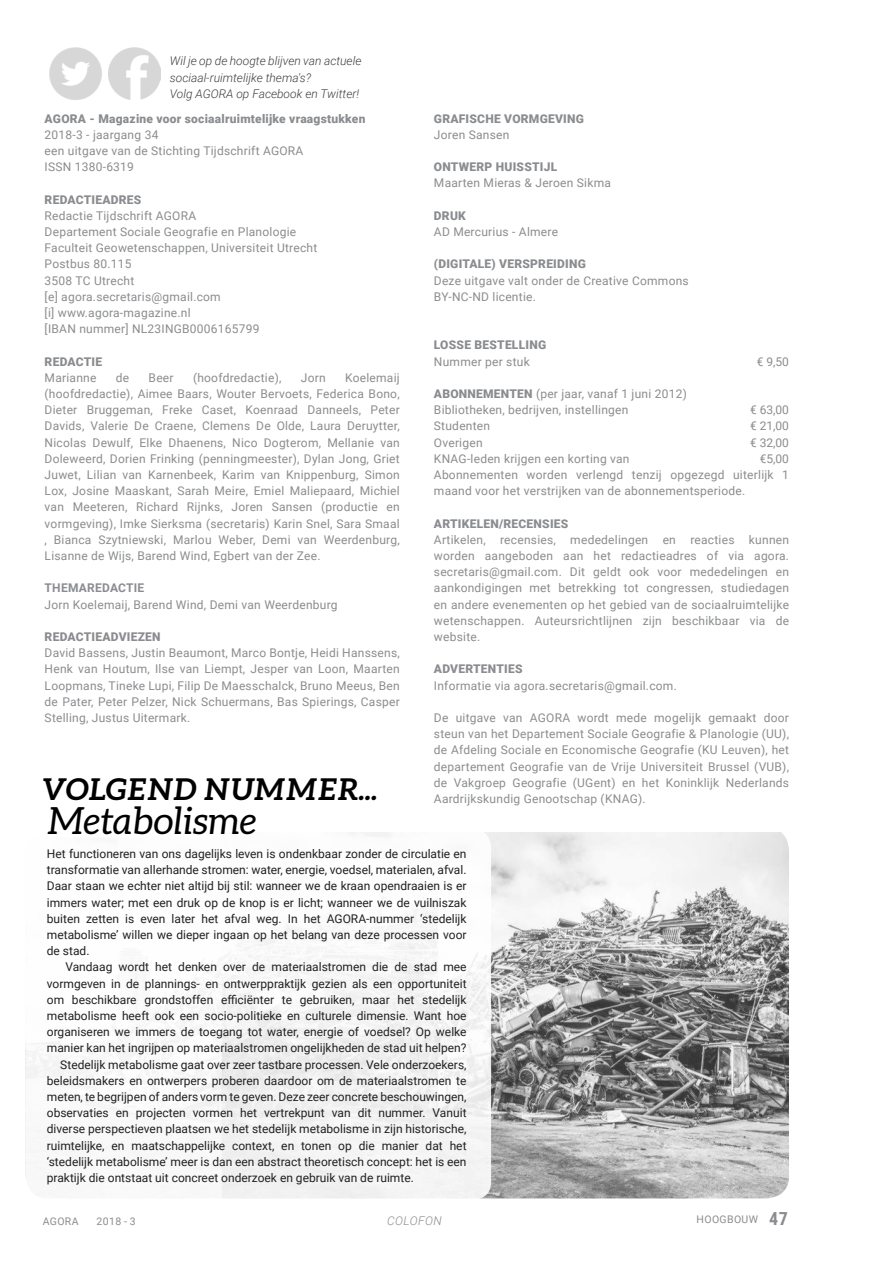
<style>
.page{position:relative;width:893px;height:1263px;background:#fff}
.page>*{position:absolute;margin:0;border:0;box-sizing:border-box;transform-origin:0 0}
.t1{font:italic 37.5px "Aleo";color:#000001}
.t2{font:italic 700 30px "Aleo";color:#000001}
.t3{font:12px/16.2px "Roboto";letter-spacing:.02em;color:#8a8c8f}
.t4{font:12px/16.2px "Roboto";color:#231f20;text-align:justify}
.t5{font:900 12px "Roboto";letter-spacing:.02em;color:#8a8c8f}
.t6{font:italic 300 12px/16.2px "Roboto";color:#3e3e3f}
.t7{font:12px/16.2px "Roboto";color:#8a8c8f;text-align:right}
.t8{font:700 12px "Roboto";letter-spacing:.02em;color:#8a8c8f}
.t9{font:italic 300 12px "Roboto";letter-spacing:.035em;color:#8a8c8f}
.t10{font:10.5px "Roboto";letter-spacing:.035em;color:#8a8c8f}
.s1{font-weight:900}
.s2{font-family:"Roboto Condensed";font-weight:700;font-size:18px}
</style>
<div class="page">
<img style="left:482px;top:832px;width:307px;height:366px">
<div style="left:26px;top:829px;width:465px;height:371px;background:#fff;border-radius:18px"></div>
<img style="left:49px;top:47px;width:53px;height:53px">
<img style="left:108px;top:47px;width:52px;height:52px">
<p class="t6" style="left:170px;top:53px;width:193px">Wil je op de hoogte blijven van actuele sociaal-ruimtelijke thema's?<br>Volg AGORA op Facebook en Twitter!</p>
<p class="t5" style="left:45px;top:110px;width:322px">AGORA - Magazine voor sociaalruimtelijke vraagstukken</p>
<p class="t3" style="left:45px;top:126px;width:260px">2018-3 - jaargang 34<br>een uitgave van de Stichting Tijdschrift AGORA<br>ISSN 1380-6319</p>
<p class="t5" style="left:45px;top:191px;width:98px">REDACTIEADRES</p>
<p class="t3" style="left:45px;top:207px;width:274px">Redactie Tijdschrift AGORA<br>Departement Sociale Geografie en Planologie<br>Faculteit Geowetenschappen, Universiteit Utrecht<br>Postbus 80.115<br>3508 TC Utrecht<br>[e] agora.secretaris@gmail.com<br>[i] www.agora-magazine.nl<br>[IBAN nummer] NL23INGB0006165799</p>
<p class="t5" style="left:45px;top:353px;width:59px">REDACTIE</p>
<p class="t3" style="left:45px;top:369px;width:53px">Marianne</p>
<p class="t3" style="left:116px;top:369px;width:15px">de</p>
<p class="t3" style="left:149px;top:369px;width:26px">Beer</p>
<p class="t3" style="left:193px;top:369px;width:90px">(hoofdredactie),</p>
<p class="t3" style="left:301px;top:369px;width:26px">Jorn</p>
<p class="t3" style="left:45px;top:369px;width:357px;text-align:justify;text-indent:300px">Koelemaij (hoofdredactie), Aimee Baars, Wouter Bervoets, Federica Bono, Dieter Bruggeman, Freke Caset, Koenraad Danneels, Peter Davids, Valerie De Craene, Clemens De Olde, Laura Deruytter, Nicolas Dewulf, Elke Dhaenens, Nico Dogterom, Mellanie van Doleweerd, Dorien Frinking (penningmeester), Dylan Jong, Griet Juwet, Lilian van Karnenbeek, Karim van Knippenburg, Simon Lox, Josine Maaskant, Sarah Meire, Emiel Maliepaard, Michiel van Meeteren, Richard Rijnks, Joren Sansen (productie en vormgeving), Imke Sierksma (secretaris) Karin Snel, Sara Smaal , Bianca Szytniewski, Marlou Weber, Demi van Weerdenburg, Lisanne de Wijs, Barend Wind, Egbert van der Zee.</p>
<p class="t8" style="left:45px;top:580px;width:101px">THEMAREDACTIE</p>
<p class="t3" style="left:45px;top:596px;width:294px">Jorn Koelemaij, Barend Wind, Demi van Weerdenburg</p>
<p class="t5" style="left:45px;top:628px;width:117px">REDACTIEADVIEZEN</p>
<p class="t3" style="left:45px;top:644px;width:357px;text-align:justify">David Bassens, Justin Beaumont, Marco Bontje, Heidi Hanssens, Henk van Houtum, Ilse van Liempt, Jesper van Loon, Maarten Loopmans, Tineke Lupi, Filip De Maesschalck, Bruno Meeus, Ben de Pater, Peter Pelzer, Nick Schuermans, Bas Spierings, Casper Stelling, Justus Uitermark.</p>
<h2 class="t2" style="left:43px;top:772px;width:336px">VOLGEND NUMMER...</h2>
<h1 class="t1" style="left:48px;top:800px;width:210px">Metabolisme</h1>
<p class="t5" style="left:434px;top:110px;width:151px">GRAFISCHE VORMGEVING</p>
<p class="t3" style="left:434px;top:126px;width:77px">Joren Sansen</p>
<p class="t5" style="left:434px;top:158px;width:125px">ONTWERP HUISSTIJL</p>
<p class="t3" style="left:434px;top:174px;width:179px">Maarten Mieras &amp; Jeroen Sikma</p>
<p class="t5" style="left:434px;top:207px;width:33px">DRUK</p>
<p class="t3" style="left:434px;top:223px;width:126px">AD Mercurius - Almere</p>
<p class="t5" style="left:434px;top:256px;width:153px">(DIGITALE) VERSPREIDING</p>
<p class="t3" style="left:434px;top:272px;width:256px">Deze uitgave valt onder de Creative Commons<br>BY-NC-ND licentie.</p>
<p class="t5" style="left:434px;top:337px;width:114px">LOSSE BESTELLING</p>
<p class="t3" style="left:434px;top:353px;width:97px">Nummer per stuk</p>
<p class="t3" style="left:434px;top:385px;width:357px"><span class="s1">ABONNEMENTEN</span> (per jaar, vanaf 1 juni 2012)<br>Bibliotheken, bedrijven, instellingen<br>Studenten<br>Overigen<br>KNAG-leden krijgen een korting van<br>Abonnementen worden verlengd tenzij opgezegd uiterlijk 1 maand voor het verstrijken van de abonnementsperiode.</p>
<p class="t5" style="left:434px;top:515px;width:136px">ARTIKELEN/RECENSIES</p>
<p class="t3" style="left:434px;top:531px;width:357px;text-align:justify">Artikelen, recensies, mededelingen en reacties kunnen worden aangeboden aan het redactieadres of via agora. secretaris@gmail.com. Dit geldt ook voor mededelingen en aankondigingen met betrekking tot congressen, studiedagen en andere evenementen op het gebied van de sociaalruimtelijke wetenschappen. Auteursrichtlijnen zijn beschikbaar via de website.</p>
<p class="t5" style="left:434px;top:661px;width:90px">ADVERTENTIES</p>
<p class="t3" style="left:434px;top:677px;width:244px">Informatie via agora.secretaris@gmail.com.</p>
<p class="t3" style="left:434px;top:709px;width:357px;text-align:justify">De uitgave van AGORA wordt mede mogelijk gemaakt door steun van het Departement Sociale Geografie &amp; Planologie (UU), de Afdeling Sociale en Economische Geografie (KU Leuven), het departement Geografie van de Vrije Universiteit Brussel (VUB), de Vakgroep Geografie (UGent) en het Koninklijk Nederlands Aardrijkskundig Genootschap (KNAG).</p>
<p class="t3" style="left:757px;top:353px;width:34px">€ 9,50</p>
<p class="t7" style="left:750px;top:401px;width:41px">€ 63,00 € 21,00 € 32,00 €5,00</p>
<p class="t4" style="left:47px;top:845px;width:421px">Het functioneren van ons dagelijks leven is ondenkbaar zonder de circulatie en transformatie van allerhande stromen: water, energie, voedsel, materialen, afval.<br>Daar staan we echter niet altijd bij stil: wanneer we de kraan opendraaien is er immers water; met een druk op de knop is er licht; wanneer we de vuilniszak buiten zetten is even later het afval weg. In het AGORA-nummer ‘stedelijk metabolisme’ willen we dieper ingaan op het belang van deze processen voor de stad.</p>
<p class="t4" style="left:65px;top:958px;width:403px">Vandaag wordt het denken over de materiaalstromen die de stad mee</p>
<p class="t4" style="left:47px;top:975px;width:421px">vormgeven in de plannings- en ontwerppraktijk gezien als een opportuniteit</p>
<p class="t4" style="left:47px;top:991px;width:421px">om beschikbare grondstoffen efficiënter te gebruiken, maar het stedelijk</p>
<p class="t4" style="left:47px;top:1007px;width:421px">metabolisme heeft ook een socio-politieke en culturele dimensie. Want hoe</p>
<p class="t4" style="left:47px;top:1023px;width:421px">organiseren we immers de toegang tot water, energie of voedsel? Op welke</p>
<p class="t4" style="left:47px;top:1039px;width:421px">manier kan het ingrijpen op materiaalstromen ongelijkheden de stad uit helpen?</p>
<p class="t4" style="left:60px;top:1056px;width:408px">Stedelijk metabolisme gaat over zeer tastbare processen. Vele onderzoekers,</p>
<p class="t4" style="left:47px;top:1072px;width:421px">beleidsmakers en ontwerpers proberen daardoor om de materiaalstromen te</p>
<p class="t4" style="left:47px;top:1088px;width:421px">meten, te begrijpen of anders vorm te geven. Deze zeer concrete beschouwingen,</p>
<p class="t4" style="left:47px;top:1104px;width:421px">observaties en projecten vormen het vertrekpunt van dit nummer. Vanuit</p>
<p class="t4" style="left:47px;top:1120px;width:421px">diverse perspectieven plaatsen we het stedelijk metabolisme in zijn historische,</p>
<p class="t4" style="left:47px;top:1137px;width:421px">ruimtelijke, en maatschappelijke context, en tonen op die manier dat het</p>
<p class="t4" style="left:47px;top:1153px;width:421px">‘stedelijk metabolisme’ meer is dan een abstract theoretisch concept: het is een</p>
<p class="t4" style="left:47px;top:1169px;width:369px">praktijk die ontstaat uit concreet onderzoek en gebruik van de ruimte.</p>
<p class="t10" style="left:43px;top:1214px;width:37px">AGORA</p>
<p class="t10" style="left:97px;top:1214px;width:41px">2018 - 3</p>
<p class="t9" style="left:387px;top:1212px;width:56px">COLOFON</p>
<p class="t10" style="left:697px;top:1212px;width:93px">HOOGBOUW <span class="s2">47</span></p>
</div>
